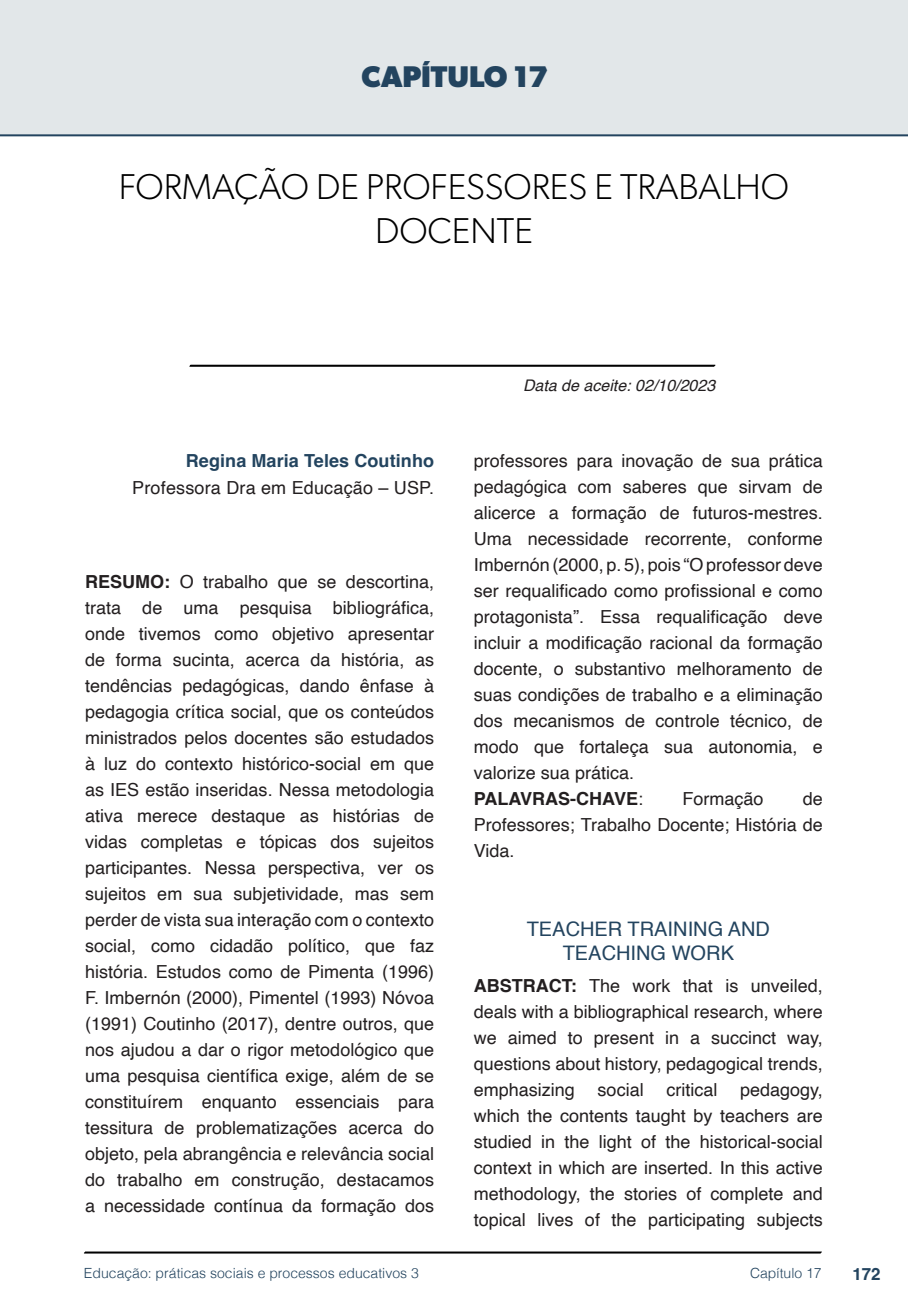
<style>
.page{position:relative;width:908px;height:1304px;background:#fff}
.page>*{position:absolute;margin:0;border:0;box-sizing:border-box;transform-origin:0 0}
.t1{font:300 36px/44px "Gibson";color:#000;text-align:center}
.t2{font:700 30px "Gibson";color:#23445f}
.t3{font:20px/24px "Helvetica";color:#23445f;text-align:center}
.t4{font:18px/26px "Helvetica";color:#231f20;text-align:justify}
.t5{font:700 18px "Helvetica";letter-spacing:.005em;color:#23445f}
.t6{font:700 16.8px "Helvetica";color:#23445f}
.t7{font:italic 16px "Helvetica";color:#231f20}
.t8{font:300 14px "Helvetica";color:#23445f}
.s1{font-weight:700}
</style>
<div class="page">
<svg style="left:84px;top:1251px;width:737px;height:3px;background:#515151"></svg>
<svg style="left:189px;top:364px;width:526px;height:3px;background:#4f4f4f"></svg>
<div style="left:0;top:0;width:907px;height:136px;background:#e2e7e9"></div>
<div style="left:44px;top:72px;width:68px;height:61px;background:#e2e7e9"></div>
<h2 class="t2" style="left:361px;top:58px;width:188px">CAPÍTULO 17</h2>
<h1 class="t1" style="left:119px;top:164px;width:671px">FORMAÇÃO DE PROFESSORES E TRABALHO<br>DOCENTE</h1>
<p class="t5" style="left:186px;top:450px;width:250px">Regina Maria Teles Coutinho</p>
<p class="t4" style="left:132px;top:476px;width:303px">Professora Dra em Educação – USP.</p>
<p class="t4" style="left:85px;top:570px;width:350px"><span class="s1">RESUMO:</span> O trabalho que se descortina, trata de uma pesquisa bibliográfica, onde tivemos como objetivo apresentar de forma sucinta, acerca da história, as tendências pedagógicas, dando ênfase à pedagogia crítica social, que os conteúdos ministrados pelos docentes são estudados à luz do contexto histórico-social em que as IES estão inseridas. Nessa metodologia ativa merece destaque as histórias de vidas completas e tópicas dos sujeitos participantes. Nessa perspectiva, ver os sujeitos em sua subjetividade, mas sem perder de vista sua interação com o contexto social, como cidadão político, que faz história. Estudos como de Pimenta (1996)<br>F. Imbernón (2000), Pimentel (1993) Nóvoa (1991) Coutinho (2017), dentre outros, que nos ajudou a dar o rigor metodológico que uma pesquisa científica exige, além de se constituírem enquanto essenciais para tessitura de problematizações acerca do objeto, pela abrangência e relevância social do trabalho em construção, destacamos a necessidade contínua da formação dos</p>
<p class="t7" style="left:523px;top:373px;width:194px">Data de aceite: 02/10/2023</p>
<p class="t4" style="left:473px;top:448px;width:350px;text-align:left">professores para inovação de sua prática pedagógica com saberes que sirvam de alicerce a formação de futuros-mestres.<br>Uma necessidade recorrente, conforme Imbernón (2000, p. 5), pois “O professor deve ser requalificado como profissional e como protagonista”. Essa requalificação deve incluir a modificação racional da formação docente, o substantivo melhoramento de suas condições de trabalho e a eliminação dos mecanismos de controle técnico, de modo que fortaleça sua autonomia, e valorize sua prática.<br><span class="s1">PALAVRAS-CHAVE</span>:</p>
<p class="t4" style="left:473px;top:786px;width:350px;text-indent:329px">de Professores; Trabalho Docente; História de Vida.</p>
<p class="t4" style="left:682px;top:786px;width:83px">Formação</p>
<p class="t3" style="left:526px;top:918px;width:245px">TEACHER TRAINING AND<br>TEACHING WORK</p>
<p class="t4" style="left:473px;top:973px;width:350px"><span class="s1">ABSTRACT:</span> The work that is unveiled, deals with a bibliographical research, where we aimed to present in a succinct way, questions about history, pedagogical trends, emphasizing</p>
<p class="t4" style="left:473px;top:1077px;width:350px;text-indent:266px">pedagogy, which the contents taught by teachers are studied in the light of the historical-social context in which are inserted. In this active methodology, the stories of complete and topical lives of the participating subjects</p>
<p class="t4" style="left:597px;top:1077px;width:48px">social</p>
<p class="t4" style="left:666px;top:1077px;width:52px">critical</p>
<p class="t8" style="left:84px;top:1261px;width:336px">Educação: práticas sociais e processos educativos 3</p>
<p class="t8" style="left:749px;top:1261px;width:73px">Capítulo 17</p>
<p class="t6" style="left:851px;top:1264px;width:30px">172</p>
</div>
